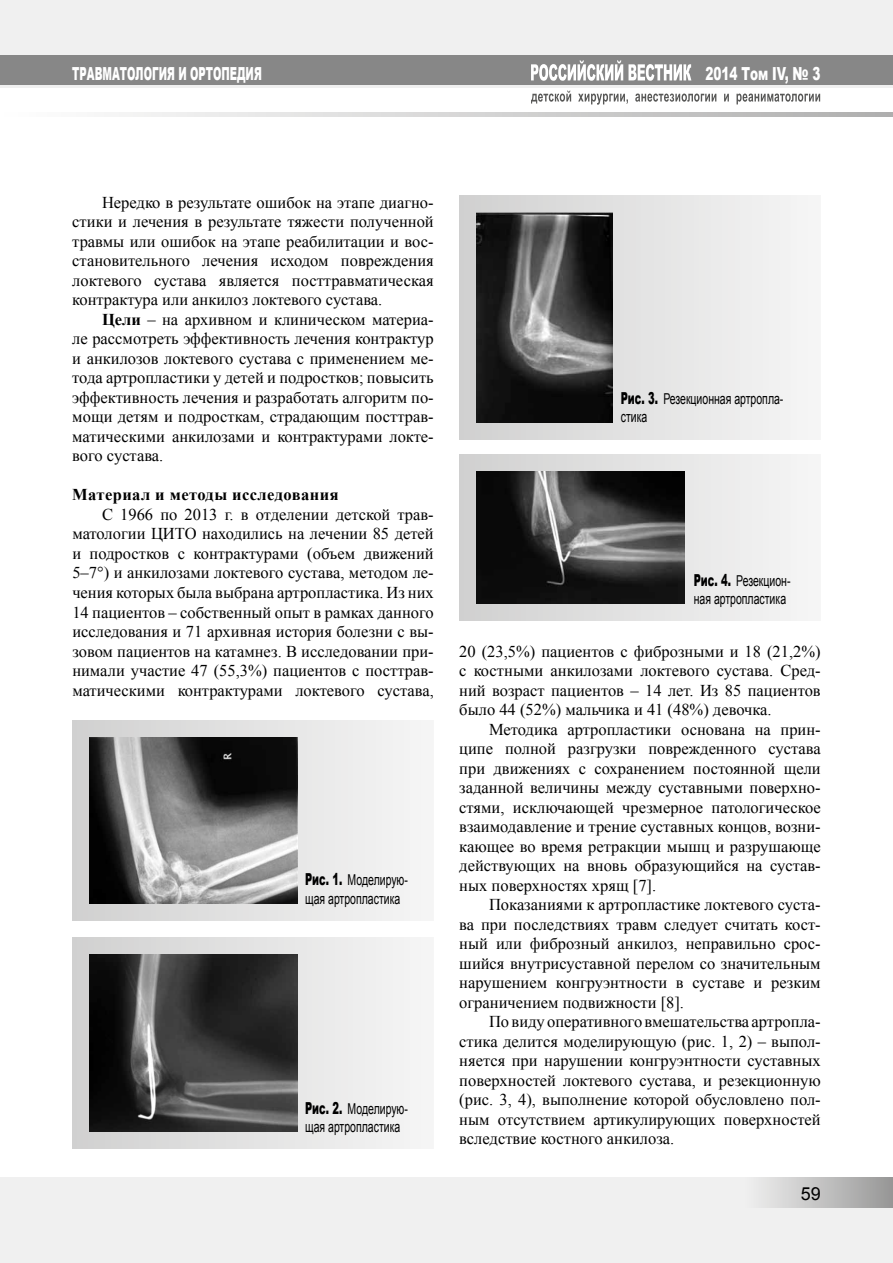
<style>
.page{position:relative;width:893px;height:1263px;background:#fff}
.page>*{position:absolute;margin:0;border:0;box-sizing:border-box;transform-origin:0 0}
.t1{font:900 18px "Arial";color:#fff;scale:.56 1}
.t2{font:900 18px "Arial";color:#fff;scale:.67 1}
.t3{font:18px "Arial";color:#000}
.t4{font:16.5px/19.5px "Times New Roman";color:#000;text-align:justify}
.t5{font:700 16.5px "Times New Roman";letter-spacing:.025em;color:#000}
.t6{font:15px/18px "Arial";color:#000;scale:.7 1}
.s1{font-weight:700}
.s2{font-weight:900;font-size:16.5px}
</style>
<div class="page">
<div style="left:0;top:1178px;width:893px;height:85px;background:#f0f0f0"></div>
<div style="left:744px;top:1178px;width:149px;height:30px;background:linear-gradient(to right,#f1f1f1,#979797)"></div>
<div style="left:0;top:0;width:893px;height:87px;background:#f0f0f0"></div>
<div style="left:0;top:55px;width:893px;height:30px;background:#878787"></div>
<svg style="left:119px;top:113px;width:774px;height:4px;background:#d2d1d1"></svg>
<svg style="left:531px;top:60px;width:160px;height:21px"></svg>
<svg style="left:531px;top:91px;width:289px;height:14px"></svg>
<svg style="left:72px;top:721px;width:349px;height:199px"></svg>
<img style="left:89px;top:738px;width:209px;height:165px">
<div style="left:72px;top:937px;width:362px;height:211px;background:linear-gradient(to right,#c3c3c3,#f6f6f6)"></div>
<img style="left:89px;top:954px;width:209px;height:177px">
<svg style="left:459px;top:196px;width:349px;height:243px"></svg>
<img style="left:476px;top:213px;width:136px;height:209px">
<div style="left:459px;top:454px;width:362px;height:167px;background:linear-gradient(to right,#d1d0d0,#f6f6f6)"></div>
<img style="left:476px;top:471px;width:209px;height:133px">
<p class="t1" style="left:72px;top:61px;width:340px">ТРАВМАТОЛОГИЯ И ОРТОПЕДИЯ</p>
<p class="t2" style="left:706px;top:61px;width:173px">2014 Том IV, № 3</p>
<p class="t4" style="left:72px;top:192px;width:363px;text-indent:30px">Нередко в результате ошибок на этапе диагно&shy;стики и лечения в результате тяжести полученной травмы или ошибок на этапе реабилитации и вос&shy;становительного лечения исходом повреждения локтевого сустава является посттравматическая контрактура или анкилоз локтевого сустава.</p>
<p class="t4" style="left:72px;top:309px;width:363px;text-indent:30px"><span class="s1">Цели</span> – на архивном и клиническом материа&shy;ле рассмотреть эффективность лечения контрактур и анкилозов локтевого сустава с применением ме&shy;тода артропластики у детей и подростков; повысить эффективность лечения и разработать алгоритм по&shy;мощи детям и подросткам, страдающим посттрав&shy;матическими анкилозами и контрактурами локте&shy;вого сустава.</p>
<p class="t5" style="left:72px;top:483px;width:268px">Материал и методы исследования</p>
<p class="t4" style="left:72px;top:504px;width:363px;text-indent:30px">С 1966 по 2013 г. в отделении детской трав&shy;матологии ЦИТО находились на лечении 85 детей и подростков с контрактурами (объем движений 5–7°) и анкилозами локтевого сустава, методом ле&shy;чения которых была выбрана артропластика. Из них 14 пациентов – собственный опыт в рамках данного исследования и 71 архивная история болезни с вы&shy;зовом пациентов на катамнез. В исследовании при&shy;нимали участие 47 (55,3%) пациентов с посттрав&shy;матическими контрактурами локтевого сустава,</p>
<p class="t6" style="left:305px;top:871px;width:149px"><span class="s2">Рис. 1.</span> Моделирую&shy;щая артропластика</p>
<p class="t6" style="left:305px;top:1100px;width:149px"><span class="s2">Рис. 2.</span> Моделирую&shy;щая артропластика</p>
<p class="t6" style="left:621px;top:390px;width:234px"><span class="s2">Рис. 3.</span> Резекционная артропла&shy;стика</p>
<p class="t6" style="left:694px;top:572px;width:140px"><span class="s2">Рис. 4.</span> Резекцион&shy;ная артропластика</p>
<p class="t4" style="left:459px;top:641px;width:363px">20 (23,5%) пациентов с фиброзными и 18 (21,2%) с костными анкилозами локтевого сустава. Сред&shy;ний возраст пациентов – 14 лет. Из 85 пациентов было 44 (52%) мальчика и 41 (48%) девочка.</p>
<p class="t4" style="left:459px;top:719px;width:363px;text-indent:30px">Методика артропластики основана на прин&shy;ципе полной разгрузки поврежденного сустава при движениях с сохранением постоянной щели заданной величины между суставными поверхно&shy;стями, исключающей чрезмерное патологическое взаимодавление и трение суставных концов, возни&shy;кающее во время ретракции мышц и разрушающе действующих на вновь образующийся на сустав&shy;ных поверхностях хрящ [7].</p>
<p class="t4" style="left:459px;top:894px;width:363px;text-indent:30px">Показаниями к артропластике локтевого суста&shy;ва при последствиях травм следует считать кост&shy;ный или фиброзный анкилоз, неправильно срос&shy;шийся внутрисуставной перелом со значительным нарушением конгруэнтности в суставе и резким ограничением подвижности [8].</p>
<p class="t4" style="left:459px;top:1011px;width:363px;text-indent:30px">По виду оперативного вмешательства артропла&shy;стика делится моделирующую (рис. 1, 2) – выпол&shy;няется при нарушении конгруэнтности суставных поверхностей локтевого сустава, и резекционную (рис. 3, 4), выполнение которой обусловлено пол&shy;ным отсутствием артикулирующих поверхностей вследствие костного анкилоза.</p>
<p class="t3" style="left:801px;top:1181px;width:22px">59</p>
</div>
